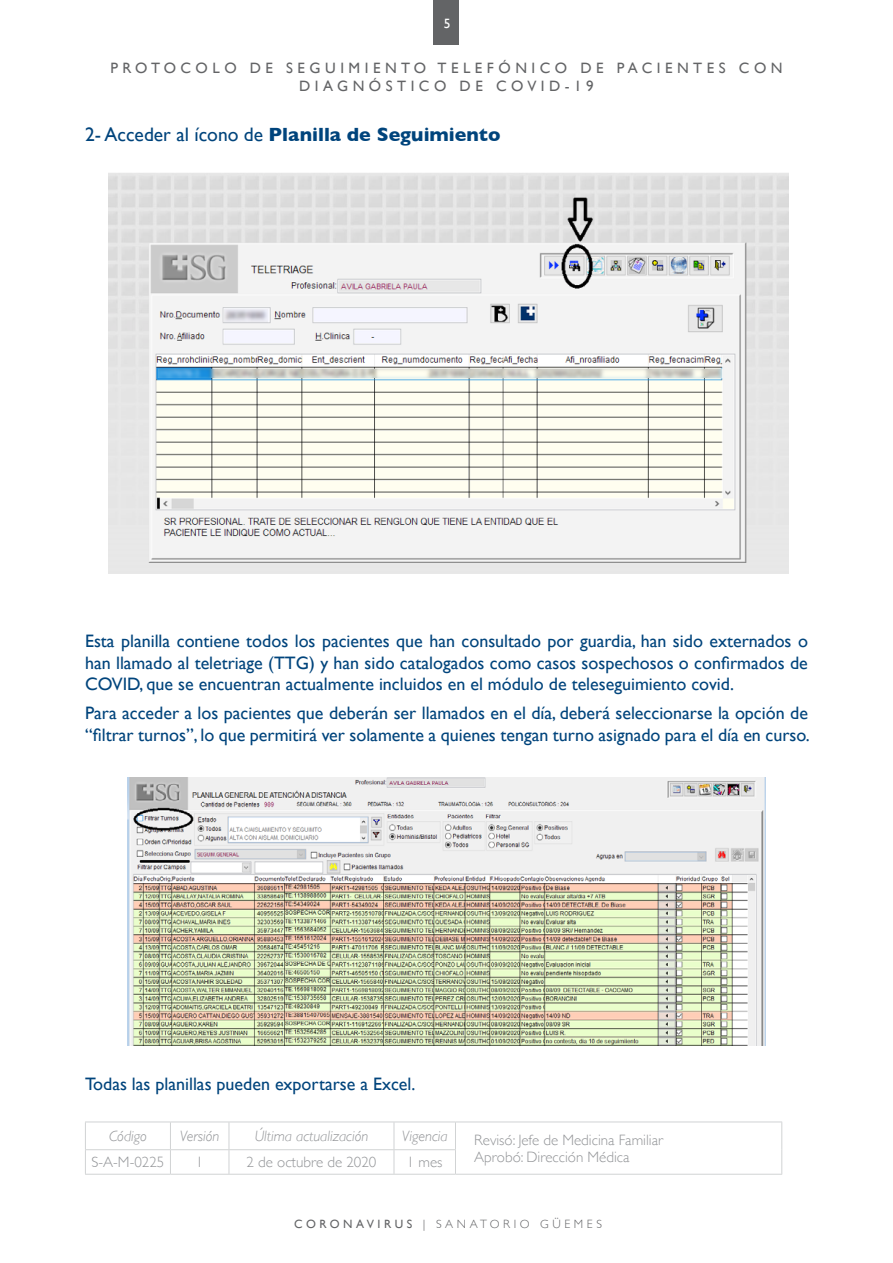
<style>
.page{position:relative;width:893px;height:1263px;background:#fff}
.page>*{position:absolute;margin:0;border:0;box-sizing:border-box;transform-origin:0 0}
.t1{font:700 19.5px "Gill Sans";color:#00447c}
.t2{font:18px/21.6px "Gill Sans";color:#00447c;text-align:justify}
.t3{font:300 15px/16.5px "Gill Sans";color:#939598}
.t4{font:15px/18px "Gill Sans";letter-spacing:.3em;color:#636466;text-align:center}
.t5{font:italic 300 15px "Gill Sans";color:#939598}
.t6{font:13.5px "Gill Sans";color:#fff}
.t7{font:300 12px "Gill Sans";letter-spacing:.3em;color:#636466}
.s1{font-weight:400}
</style>
<div class="page">
<div style="left:434px;top:0;width:25px;height:44px;background:#636466"></div>
<hr style="left:455px;top:1174px;width:327px;height:1px;background:#d1d3d4">
<hr style="left:85px;top:1121px;width:85px;height:1px;background:#d1d3d4">
<hr style="left:170px;top:1121px;width:59px;height:1px;background:#d1d3d4">
<hr style="left:229px;top:1121px;width:165px;height:1px;background:#d1d3d4">
<hr style="left:394px;top:1121px;width:61px;height:1px;background:#d1d3d4">
<hr style="left:455px;top:1121px;width:327px;height:1px;background:#d1d3d4">
<hr style="left:85px;top:1149px;width:85px;height:1px;background:#d1d3d4">
<svg style="left:85px;top:1122px;width:1px;height:52px"></svg>
<hr style="left:170px;top:1149px;width:59px;height:1px;background:#d1d3d4">
<svg style="left:170px;top:1122px;width:1px;height:52px"></svg>
<hr style="left:229px;top:1149px;width:165px;height:1px;background:#d1d3d4">
<svg style="left:229px;top:1122px;width:1px;height:52px"></svg>
<hr style="left:394px;top:1149px;width:62px;height:1px;background:#d1d3d4">
<svg style="left:394px;top:1122px;width:1px;height:52px"></svg>
<svg style="left:455px;top:1122px;width:1px;height:52px"></svg>
<svg style="left:781px;top:1122px;width:1px;height:52px"></svg>
<hr style="left:85px;top:1174px;width:85px;height:1px;background:#d1d3d4">
<hr style="left:170px;top:1174px;width:59px;height:1px;background:#d1d3d4">
<hr style="left:229px;top:1174px;width:165px;height:1px;background:#d1d3d4">
<hr style="left:394px;top:1174px;width:61px;height:1px;background:#d1d3d4">
<img style="left:109px;top:173px;width:680px;height:401px">
<img style="left:128px;top:777px;width:637px;height:269px">
<p class="t6" style="left:444px;top:16px;width:8px">5</p>
<p class="t4" style="left:110px;top:59px;width:674px">PROTOCOLO DE SEGUIMIENTO TELEFÓNICO DE PACIENTES CON<br>DIAGNÓSTICO DE COVID-19</p>
<p class="t1" style="left:85px;top:119px;width:417px"><span class="s1">2- Acceder al ícono de</span> Planilla de Seguimiento</p>
<p class="t2" style="left:85px;top:630px;width:724px">Esta planilla contiene todos los pacientes que han consultado por guardia, han sido externados o han llamado al teletriage (TTG) y han sido catalogados como casos sospechosos o confirmados de COVID, que se encuentran actualmente incluidos en el módulo de teleseguimiento covid.</p>
<p class="t2" style="left:85px;top:702px;width:726px">Para acceder a los pacientes que deberán ser llamados en el día, deberá seleccionarse la opción de “filtrar turnos”, lo que permitirá ver solamente a quienes tengan turno asignado para el día en curso.</p>
<p class="t2" style="left:85px;top:1073px;width:332px">Todas las planillas pueden exportarse a Excel.</p>
<p class="t5" style="left:109px;top:1127px;width:39px">Código</p>
<p class="t5" style="left:180px;top:1127px;width:41px">Versión</p>
<p class="t5" style="left:255px;top:1127px;width:115px">Última actualización</p>
<p class="t5" style="left:402px;top:1127px;width:47px">Vigencia</p>
<p class="t3" style="left:474px;top:1131px;width:190px">Revisó: Jefe de Medicina Familiar<br>Aprobó: Dirección Médica</p>
<p class="t3" style="left:92px;top:1153px;width:74px">S-A-M-0225</p>
<p class="t3" style="left:196px;top:1153px;width:9px">1</p>
<p class="t3" style="left:247px;top:1153px;width:131px">2 de octubre de 2020</p>
<p class="t3" style="left:407px;top:1153px;width:37px">1 mes</p>
<p class="t7" style="left:294px;top:1215px;width:309px"><span class="s1">CORONAVIRUS</span> | SANATORIO GÜEMES</p>
</div>
